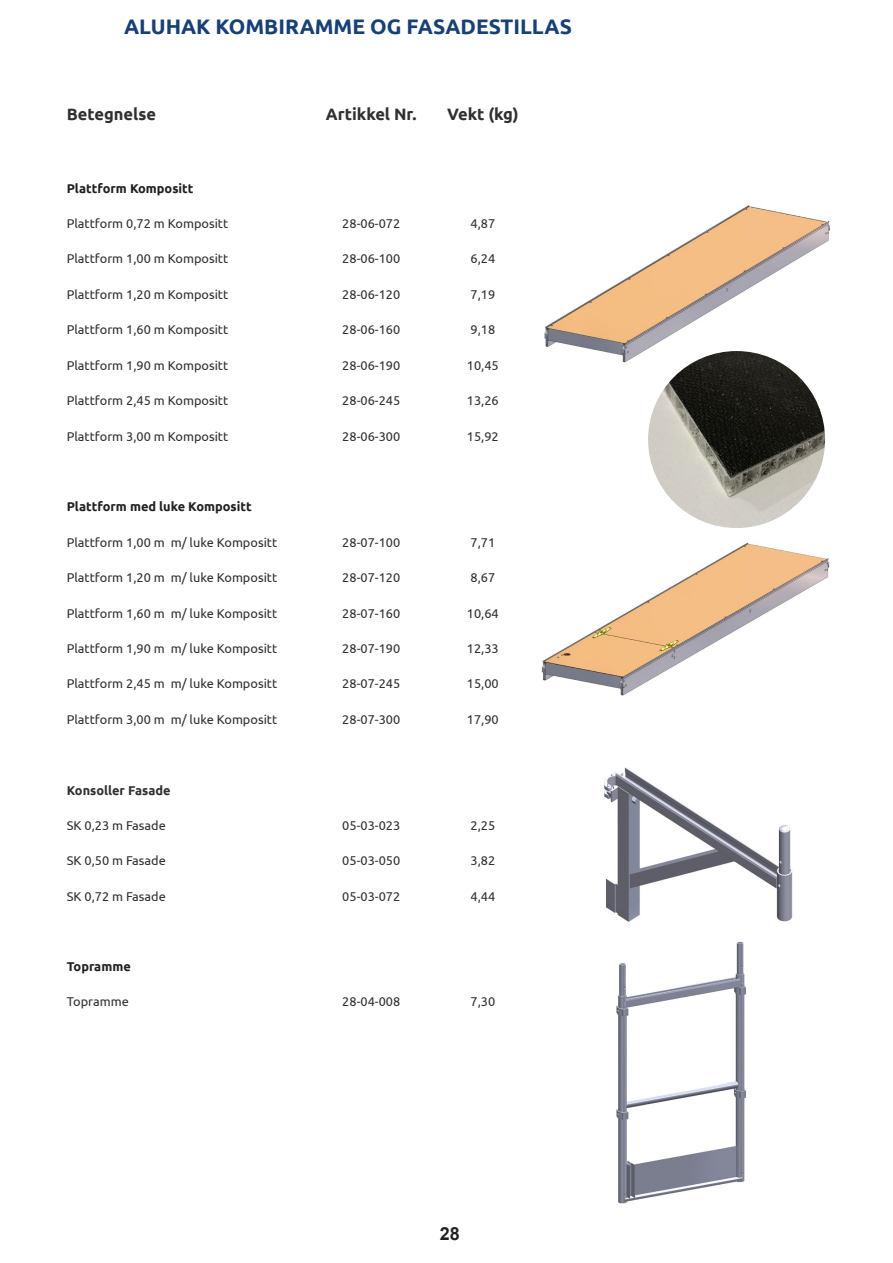
<style>
.page{position:relative;width:893px;height:1263px;background:#fff}
.page>*{position:absolute;margin:0;border:0;box-sizing:border-box;transform-origin:0 0}
.Innhold-_heading_1{font:700 21px "Ubuntu";color:#174075}
.t1{font:700 18px "Arial";color:#231f20}
.Innhold-_listing{font:700 16.5px "Ubuntu";color:#312f30}
.Innhold-_listing-2{font:12.75px "Ubuntu";color:#312f30}
.t2{font:700 12.75px "Ubuntu";color:#231f20}
.Innhold-_listing-3{font:700 12.75px "Ubuntu";color:#312f30}
</style>
<div class="page">
<img style="left:544px;top:205px;width:286px;height:186px">
<img style="left:541px;top:526px;width:289px;height:170px">
<img style="left:648px;top:351px;width:177px;height:177px;border-radius:88px">
<img style="left:604px;top:767px;width:189px;height:155px">
<img style="left:616px;top:941px;width:130px;height:263px">
<p class="Innhold-_heading_1" style="left:124px;top:14px;width:450px">ALUHAK KOMBIRAMME OG FASADESTILLAS</p>
<p class="Innhold-_listing" style="left:67px;top:104px;width:91px">Betegnelse</p>
<p class="Innhold-_listing" style="left:326px;top:104px;width:92px">Artikkel Nr.</p>
<p class="Innhold-_listing" style="left:447px;top:104px;width:73px">Vekt (kg)</p>
<p class="t2" style="left:67px;top:180px;width:128px">Plattform Kompositt</p>
<p class="Innhold-_listing-2" style="left:67px;top:216px;width:163px">Plattform 0,72 m Kompositt</p>
<p class="Innhold-_listing-2" style="left:342px;top:216px;width:59px">28-06-072</p>
<p class="Innhold-_listing-2" style="left:470px;top:216px;width:26px">4,87</p>
<p class="Innhold-_listing-2" style="left:67px;top:251px;width:163px">Plattform 1,00 m Kompositt</p>
<p class="Innhold-_listing-2" style="left:342px;top:251px;width:59px">28-06-100</p>
<p class="Innhold-_listing-2" style="left:470px;top:251px;width:26px">6,24</p>
<p class="Innhold-_listing-2" style="left:67px;top:287px;width:163px">Plattform 1,20 m Kompositt</p>
<p class="Innhold-_listing-2" style="left:342px;top:287px;width:59px">28-06-120</p>
<p class="Innhold-_listing-2" style="left:470px;top:287px;width:26px">7,19</p>
<p class="Innhold-_listing-2" style="left:67px;top:322px;width:163px">Plattform 1,60 m Kompositt</p>
<p class="Innhold-_listing-2" style="left:342px;top:322px;width:59px">28-06-160</p>
<p class="Innhold-_listing-2" style="left:470px;top:322px;width:26px">9,18</p>
<p class="Innhold-_listing-2" style="left:67px;top:357px;width:163px">Plattform 1,90 m Kompositt</p>
<p class="Innhold-_listing-2" style="left:342px;top:357px;width:59px">28-06-190</p>
<p class="Innhold-_listing-2" style="left:467px;top:357px;width:33px">10,45</p>
<p class="Innhold-_listing-2" style="left:67px;top:393px;width:163px">Plattform 2,45 m Kompositt</p>
<p class="Innhold-_listing-2" style="left:342px;top:393px;width:59px">28-06-245</p>
<p class="Innhold-_listing-2" style="left:467px;top:393px;width:33px">13,26</p>
<p class="Innhold-_listing-2" style="left:67px;top:428px;width:163px">Plattform 3,00 m Kompositt</p>
<p class="Innhold-_listing-2" style="left:342px;top:428px;width:59px">28-06-300</p>
<p class="Innhold-_listing-2" style="left:467px;top:428px;width:33px">15,92</p>
<p class="t2" style="left:67px;top:499px;width:186px">Plattform med luke Kompositt</p>
<p class="Innhold-_listing-2" style="left:67px;top:534px;width:212px">Plattform 1,00 m m/ luke Kompositt</p>
<p class="Innhold-_listing-2" style="left:342px;top:534px;width:59px">28-07-100</p>
<p class="Innhold-_listing-2" style="left:470px;top:534px;width:26px">7,71</p>
<p class="Innhold-_listing-2" style="left:67px;top:570px;width:212px">Plattform 1,20 m m/ luke Kompositt</p>
<p class="Innhold-_listing-2" style="left:342px;top:570px;width:59px">28-07-120</p>
<p class="Innhold-_listing-2" style="left:470px;top:570px;width:26px">8,67</p>
<p class="Innhold-_listing-2" style="left:67px;top:605px;width:212px">Plattform 1,60 m m/ luke Kompositt</p>
<p class="Innhold-_listing-2" style="left:342px;top:605px;width:59px">28-07-160</p>
<p class="Innhold-_listing-2" style="left:467px;top:605px;width:33px">10,64</p>
<p class="Innhold-_listing-2" style="left:67px;top:641px;width:212px">Plattform 1,90 m m/ luke Kompositt</p>
<p class="Innhold-_listing-2" style="left:342px;top:641px;width:59px">28-07-190</p>
<p class="Innhold-_listing-2" style="left:467px;top:641px;width:33px">12,33</p>
<p class="Innhold-_listing-2" style="left:67px;top:676px;width:212px">Plattform 2,45 m m/ luke Kompositt</p>
<p class="Innhold-_listing-2" style="left:342px;top:676px;width:59px">28-07-245</p>
<p class="Innhold-_listing-2" style="left:467px;top:676px;width:33px">15,00</p>
<p class="Innhold-_listing-2" style="left:67px;top:711px;width:212px">Plattform 3,00 m m/ luke Kompositt</p>
<p class="Innhold-_listing-2" style="left:342px;top:711px;width:59px">28-07-300</p>
<p class="Innhold-_listing-2" style="left:467px;top:711px;width:33px">17,90</p>
<p class="Innhold-_listing-3" style="left:67px;top:782px;width:105px">Konsoller Fasade</p>
<p class="Innhold-_listing-2" style="left:67px;top:818px;width:101px">SK 0,23 m Fasade</p>
<p class="Innhold-_listing-2" style="left:342px;top:818px;width:59px">05-03-023</p>
<p class="Innhold-_listing-2" style="left:470px;top:818px;width:26px">2,25</p>
<p class="Innhold-_listing-2" style="left:67px;top:853px;width:101px">SK 0,50 m Fasade</p>
<p class="Innhold-_listing-2" style="left:342px;top:853px;width:59px">05-03-050</p>
<p class="Innhold-_listing-2" style="left:470px;top:853px;width:26px">3,82</p>
<p class="Innhold-_listing-2" style="left:67px;top:888px;width:101px">SK 0,72 m Fasade</p>
<p class="Innhold-_listing-2" style="left:342px;top:888px;width:59px">05-03-072</p>
<p class="Innhold-_listing-2" style="left:470px;top:888px;width:26px">4,44</p>
<p class="t2" style="left:67px;top:959px;width:66px">Topramme</p>
<p class="Innhold-_listing-2" style="left:67px;top:994px;width:64px">Topramme</p>
<p class="Innhold-_listing-2" style="left:342px;top:994px;width:59px">28-04-008</p>
<p class="Innhold-_listing-2" style="left:470px;top:994px;width:26px">7,30</p>
<p class="t1" style="left:440px;top:1221px;width:22px">28</p>
</div>
